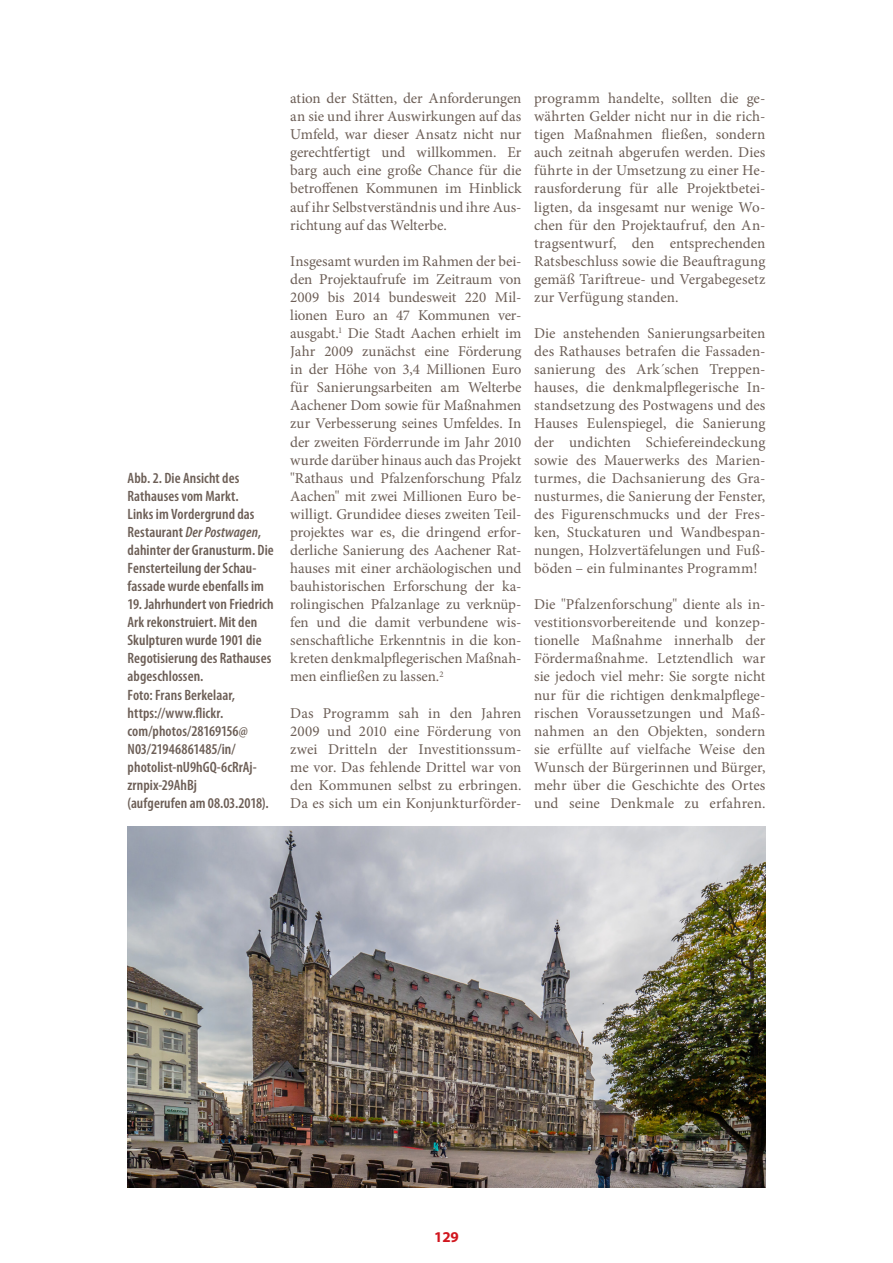
<style>
.page{position:relative;width:893px;height:1263px;background:#fff}
.page>*{position:absolute;margin:0;border:0;box-sizing:border-box;transform-origin:0 0}
.Text{font:15px/18px "Minion Pro";color:#6c5e56;text-align:justify}
.Bildunterschrift{font:600 condensed 15px/18px "Myriad Pro";letter-spacing:.005em;color:#6c5e56}
.t1{font:700 15px "Myriad Pro";color:#d1161e}
.s1{font-style:italic}
</style>
<div class="page">
<img style="left:128px;top:826px;width:637px;height:361px">
<p class="Bildunterschrift" style="left:128px;top:469px;width:148px">Abb. 2. Die Ansicht des<br>Rathauses vom Markt.<br>Links im Vordergrund das<br>Restaurant <span class="s1">Der Postwagen</span>, dahinter der Granusturm. Die<br>Fensterteilung der Schau&shy;fassade wurde ebenfalls im</p>
<p class="Bildunterschrift" style="left:128px;top:595px;width:147px">19. Jahrhundert von Friedrich<br>Ark rekonstruiert. Mit den<br>Skulpturen wurde 1901 die<br>Regotisierung des Rathauses abgeschlossen.</p>
<p class="Bildunterschrift" style="left:128px;top:686px;width:109px">Foto: Frans Berkelaar,</p>
<p class="Bildunterschrift" style="left:128px;top:704px;width:131px">https://www.flickr. com/photos/28169156@<br>N03/21946861485/in/ photolist-nU9hGQ-6cRrAj&shy;zrnpix-29AhBj</p>
<p class="Bildunterschrift" style="left:128px;top:794px;width:143px">(aufgerufen am 08.03.2018).</p>
<p class="Text" style="left:290px;top:89px;width:233px">ation der Stätten, der Anforderungen an sie und ihrer Auswirkungen auf das Umfeld, war dieser Ansatz nicht nur gerechtfertigt und willkommen. Er barg auch eine große Chance für die betroffenen Kommunen im Hinblick auf ihr Selbstverständnis und ihre Aus&shy;richtung auf das Welterbe.</p>
<p class="Text" style="left:290px;top:252px;width:233px">Insgesamt wurden im Rahmen der bei&shy;den Projektaufrufe im Zeitraum von 2009 bis 2014 bundesweit 220 Mil&shy;lionen Euro an 47 Kommunen ver&shy;ausgabt.<sup>1</sup> Die Stadt Aachen erhielt im Jahr 2009 zunächst eine Förderung in der Höhe von 3,4 Millionen Euro für Sanierungsarbeiten am Welterbe Aachener Dom sowie für Maßnahmen zur Verbesserung seines Umfeldes. In der zweiten Förderrunde im Jahr 2010 wurde darüber hinaus auch das Projekt "Rathaus und Pfalzenforschung Pfalz Aachen" mit zwei Millionen Euro be&shy;willigt. Grundidee dieses zweiten Teil&shy;projektes war es, die dringend erfor&shy;derliche Sanierung des Aachener Rat&shy;hauses mit einer archäologischen und bauhistorischen Erforschung der ka&shy;rolingischen Pfalzanlage zu verknüp&shy;fen und die damit verbundene wis&shy;senschaftliche Erkenntnis in die kon&shy;kreten denkmalpflegerischen Maßnah&shy;men einfließen zu lassen.<sup>2</sup></p>
<p class="Text" style="left:290px;top:704px;width:233px">Das Programm sah in den Jahren 2009 und 2010 eine Förderung von zwei Dritteln der Investitionssum&shy;me vor. Das fehlende Drittel war von den Kommunen selbst zu erbringen.<br>Da es sich um ein Konjunkturförder-</p>
<p class="Text" style="left:534px;top:89px;width:233px">programm handelte, sollten die ge&shy;währten Gelder nicht nur in die rich&shy;tigen Maßnahmen fließen, sondern auch zeitnah abgerufen werden. Dies führte in der Umsetzung zu einer He&shy;rausforderung für alle Projektbetei&shy;ligten, da insgesamt nur wenige Wo&shy;chen für den Projektaufruf, den An&shy;tragsentwurf, den entsprechenden Ratsbeschluss sowie die Beauftragung gemäß Tariftreue- und Vergabegesetz zur Verfügung standen.</p>
<p class="Text" style="left:534px;top:324px;width:233px">Die anstehenden Sanierungsarbeiten des Rathauses betrafen die Fassaden&shy;sanierung des Ark´schen Treppen&shy;hauses, die denkmalpflegerische In&shy;standsetzung des Postwagens und des Hauses Eulenspiegel, die Sanierung der undichten Schiefereindeckung sowie des Mauerwerks des Marien&shy;turmes, die Dachsanierung des Gra&shy;nusturmes, die Sanierung der Fenster, des Figurenschmucks und der Fres&shy;ken, Stuckaturen und Wandbespan&shy;nungen, Holzvertäfelungen und Fuß&shy;böden – ein fulminantes Programm!</p>
<p class="Text" style="left:534px;top:595px;width:233px">Die "Pfalzenforschung" diente als in&shy;vestitionsvorbereitende und konzep&shy;tionelle Maßnahme innerhalb der Fördermaßnahme. Letztendlich war sie jedoch viel mehr: Sie sorgte nicht nur für die richtigen denkmalpflege&shy;rischen Voraussetzungen und Maß&shy;nahmen an den Objekten, sondern sie erfüllte auf vielfache Weise den Wunsch der Bürgerinnen und Bürger, mehr über die Geschichte des Ortes und seine Denkmale zu erfahren.</p>
<p class="t1" style="left:434px;top:1227px;width:26px">129</p>
</div>
